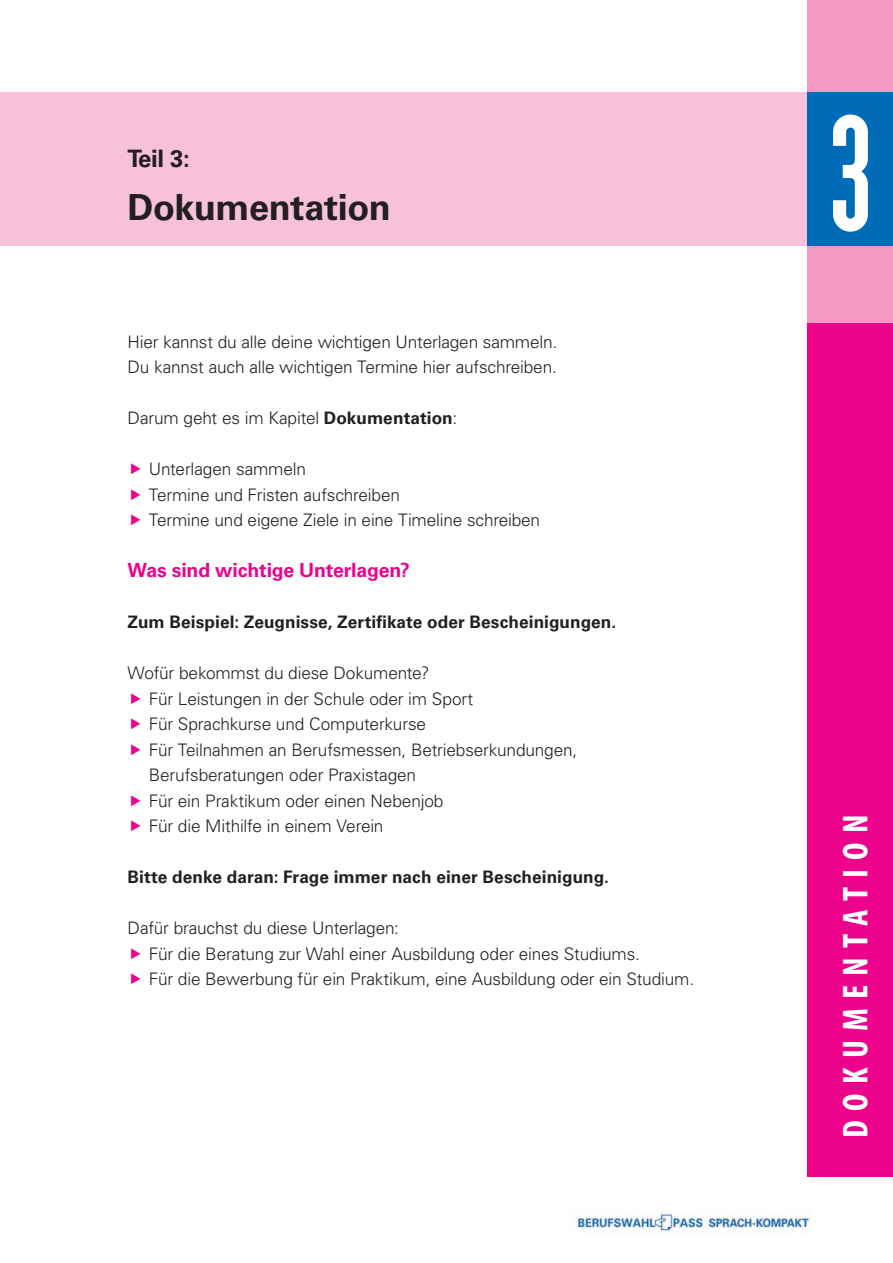
<style>
.page{position:relative;width:893px;height:1263px;background:#fff}
.page>*{position:absolute;margin:0;border:0;box-sizing:border-box;transform-origin:0 0}
.t1{font:147px "Marten Grotesque";color:#fff}
.t2{font:700 36px "Univers LT Std";letter-spacing:-.01em;color:#231f20}
.t3{font:700 condensed 36px "Myriad Pro";letter-spacing:.255em;color:#fff}
.t4{font:700 24px "Univers LT Std";color:#231f20}
.t5{font:700 19.5px "Univers LT Std";letter-spacing:-.01em;color:#ed028c}
.t6{font:300 17.25px/25.5px "Univers LT Std";letter-spacing:-.01em;color:#231f20}
.t7{font:700 17.25px "Univers LT Std";letter-spacing:.005em;color:#231f20}
.s1{font-weight:700}
</style>
<div class="page">
<img style="left:571px;top:1210px;width:240px;height:25px">
<div style="left:808px;top:0;width:85px;height:1130px;background:#f499c2"></div>
<div style="left:0;top:93px;width:893px;height:153px;background:#f7c1d9"></div>
<div style="left:808px;top:93px;width:85px;height:153px;background:#006bb6"></div>
<div style="left:808px;top:323px;width:85px;height:854px;background:#ed028c"></div>
<p class="t4" style="left:128px;top:145px;width:64px">Teil 3:</p>
<p class="t2" style="left:128px;top:187px;width:265px">Dokumentation</p>
<p class="t6" style="left:128px;top:329px;width:431px">Hier kannst du alle deine wichtigen Unterlagen sammeln.<br>Du kannst auch alle wichtigen Termine hier aufschreiben.</p>
<p class="t6" style="left:128px;top:405px;width:331px">Darum geht es im Kapitel <span class="s1">Dokumentation</span>:</p>
<p class="t6" style="left:149px;top:456px;width:393px">Unterlagen sammeln<br>Termine und Fristen aufschreiben<br>Termine und eigene Ziele in eine Timeline schreiben</p>
<p class="t5" style="left:128px;top:559px;width:284px">Was sind wichtige Unterlagen?</p>
<p class="t7" style="left:128px;top:612px;width:490px">Zum Beispiel: Zeugnisse, Zertifkate oder Bescheinigungen.</p>
<p class="t6" style="left:149px;top:660px;width:430px;text-indent:-21px">Wofür bekommst du diese Dokumente?<br>Für Leistungen in der Schule oder im Sport<br>Für Sprachkurse und Computerkurse<br>Für Teilnahmen an Berufsmessen, Betriebserkundungen, Berufsberatungen oder Praxistagen<br>Für ein Praktikum oder einen Nebenjob<br>Für die Mithilfe in einem Verein</p>
<p class="t7" style="left:128px;top:867px;width:483px">Bitte denke daran: Frage immer nach einer Bescheinigung.</p>
<p class="t6" style="left:149px;top:915px;width:547px;text-indent:-21px">Dafür brauchst du diese Unterlagen:<br>Für die Beratung zur Wahl einer Ausbildung oder eines Studiums.<br>Für die Bewerbung für ein Praktikum, eine Ausbildung oder ein Studium.</p>
<h1 class="t1" style="left:828px;top:90px;width:46px">3</h1>
<p class="t3" style="left:833px;top:1138px;width:325px;rotate:-90deg">DOKUMEN TAT I O N</p>
</div>
